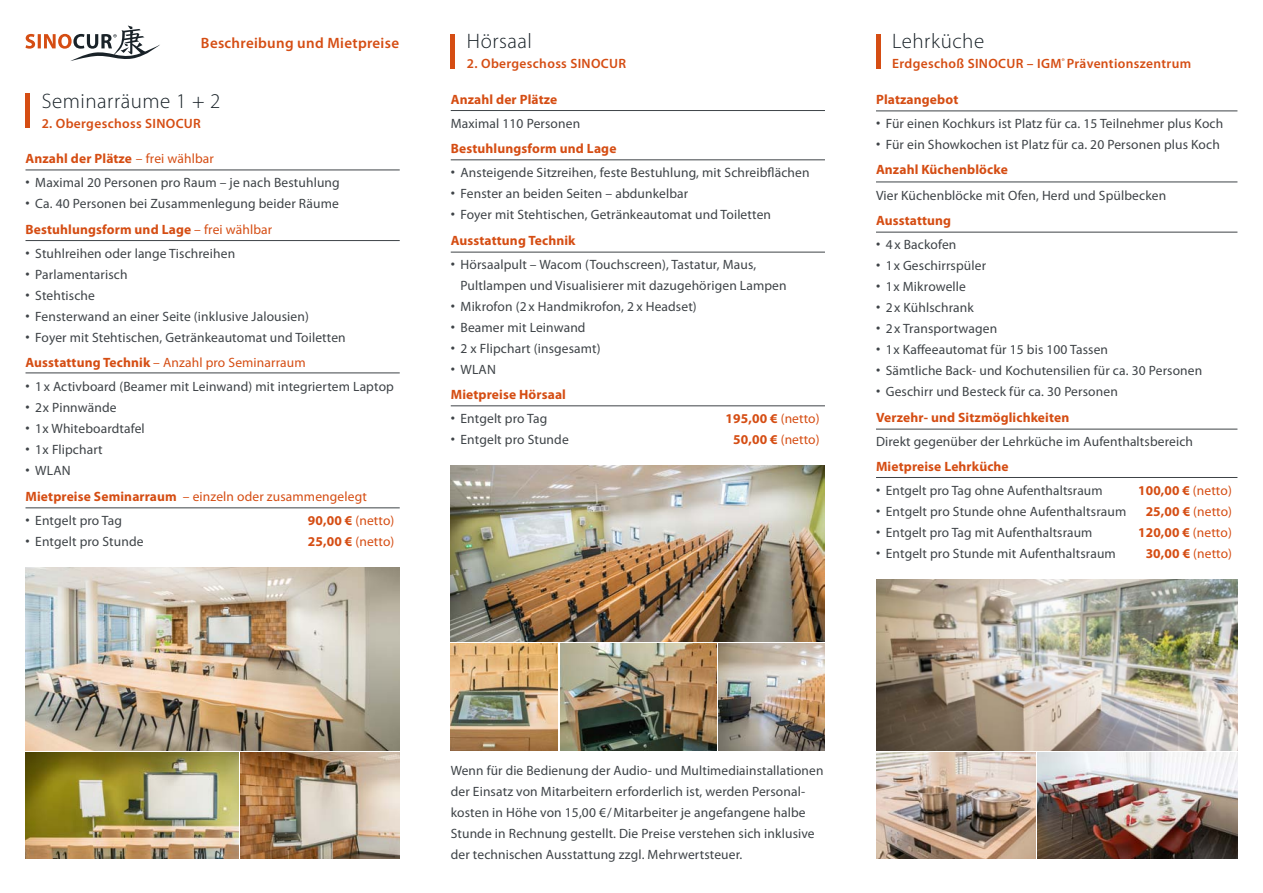
<style>
.page{position:relative;width:1263px;height:893px;background:#fff}
.page>*{position:absolute;margin:0;border:0;box-sizing:border-box;transform-origin:0 0}
.t1{font:300 21px "Myriad Pro";letter-spacing:.025em;color:#192228}
.t2{font:600 15px "Myriad Pro";letter-spacing:.02em;color:#d54d13}
.t3{font:13.5px/25.5px "Myriad Pro";letter-spacing:.01em;color:#3e4347}
.t4{font:700 13.5px/25.5px "Myriad Pro";letter-spacing:.01em;color:#d54d13}
.t5{font:13.5px/25.5px "Myriad Pro";letter-spacing:.01em;color:#d54d13}
.t6{font:600 13.5px "Myriad Pro";letter-spacing:.025em;color:#d54d13}
.s1{font-size:15px}
.s2{font-weight:700;color:#d54d13}
.s3{font-weight:400;font-size:15px;color:#3e4347}
.s4{font-weight:400;color:#3e4347}
.s5{font-weight:400}
.s6{font-weight:700}
.s7{color:#d54d13}
.s8{font-size:15px;color:#3e4347}
.s9{color:#3e4347}
</style>
<div class="page">
<svg style="left:26px;top:26px;width:134px;height:35px"></svg>
<hr style="left:451px;top:34px;width:4px;height:34px;background:#d54d13">
<hr style="left:876px;top:34px;width:4px;height:34px;background:#d54d13">
<hr style="left:26px;top:170px;width:374px;height:1px;background:#3e4347">
<hr style="left:26px;top:240px;width:374px;height:1px;background:#3e4347">
<hr style="left:26px;top:373px;width:374px;height:1px;background:#3e4347">
<hr style="left:26px;top:508px;width:374px;height:1px;background:#3e4347">
<hr style="left:451px;top:110px;width:374px;height:1px;background:#3e4347">
<hr style="left:451px;top:159px;width:374px;height:1px;background:#3e4347">
<hr style="left:451px;top:252px;width:374px;height:1px;background:#3e4347">
<hr style="left:451px;top:405px;width:374px;height:1px;background:#3e4347">
<hr style="left:876px;top:182px;width:361px;height:1px;background:#3e4347">
<hr style="left:876px;top:111px;width:361px;height:1px;background:#3e4347">
<hr style="left:876px;top:232px;width:361px;height:1px;background:#3e4347">
<hr style="left:876px;top:429px;width:361px;height:1px;background:#3e4347">
<hr style="left:876px;top:477px;width:361px;height:1px;background:#3e4347">
<img style="left:26px;top:567px;width:374px;height:183px">
<img style="left:876px;top:579px;width:361px;height:171px">
<img style="left:451px;top:465px;width:374px;height:176px">
<img style="left:560px;top:644px;width:156px;height:106px">
<img style="left:719px;top:644px;width:106px;height:106px">
<img style="left:451px;top:644px;width:106px;height:106px">
<hr style="left:26px;top:94px;width:4px;height:34px;background:#d54d13">
<img style="left:26px;top:753px;width:212px;height:106px">
<img style="left:1037px;top:753px;width:200px;height:106px">
<img style="left:241px;top:753px;width:159px;height:106px">
<img style="left:876px;top:753px;width:159px;height:106px">
<p class="t2" style="left:201px;top:34px;width:200px">Beschreibung und Mietpreise</p>
<h1 class="t1" style="left:467px;top:30px;width:67px">Hörsaal</h1>
<h1 class="t1" style="left:892px;top:30px;width:94px">Lehrküche</h1>
<p class="t6" style="left:467px;top:55px;width:161px">2. Obergeschoss SINOCUR</p>
<h1 class="t1" style="left:42px;top:89px;width:180px">Seminarräume 1 + 2</h1>
<p class="t6" style="left:42px;top:114px;width:161px">2. Obergeschoss SINOCUR</p>
<p class="t6" style="left:892px;top:55px;width:300px">Erdgeschoß SINOCUR – IGM Präventionszentrum</p>
<p class="t4" style="left:451px;top:86px;width:108px">Anzahl der Plätze</p>
<p class="t3" style="left:451px;top:110px;width:131px">Maximal 110 Personen</p>
<p class="t4" style="left:451px;top:135px;width:167px">Bestuhlungsform und Lage</p>
<p class="t3" style="left:451px;top:160px;width:360px"><span class="s1">•</span> Ansteigende Sitzreihen, feste Bestuhlung, mit Schreibflächen</p>
<p class="t3" style="left:451px;top:181px;width:239px"><span class="s1">•</span> Fenster an beiden Seiten – abdunkelbar</p>
<p class="t3" style="left:451px;top:202px;width:322px"><span class="s1">•</span> Foyer mit Stehtischen, Getränkeautomat und Toiletten<br><span class="s2">Ausstattung Technik</span></p>
<p class="t3" style="left:460px;top:253px;width:328px;line-height:21px;text-indent:-10px"><span class="s1">•</span> Hörsaalpult – Wacom (Touchscreen), Tastatur, Maus,<br>Pultlampen und Visualisierer mit dazugehörigen Lampen</p>
<p class="t3" style="left:451px;top:293px;width:247px"><span class="s1">•</span> Mikrofon (2 x Handmikrofon, 2 x Headset)</p>
<p class="t3" style="left:451px;top:314px;width:136px"><span class="s1">•</span> Beamer mit Leinwand</p>
<p class="t3" style="left:451px;top:335px;width:151px"><span class="s1">•</span> 2 x Flipchart (insgesamt)</p>
<p class="t4" style="left:451px;top:356px;width:117px"><span class="s3">•</span> <span class="s4">WLAN<br></span>Mietpreise Hörsaal</p>
<p class="t3" style="left:451px;top:406px;width:98px"><span class="s1">•</span> Entgelt pro Tag</p>
<p class="t4" style="left:725px;top:405px;width:96px">195,00 € <span class="s5">(netto)</span></p>
<p class="t3" style="left:451px;top:427px;width:119px"><span class="s1">•</span> Entgelt pro Stunde</p>
<p class="t5" style="left:733px;top:427px;width:88px"><span class="s6">50,00 €</span> (netto)</p>
<p class="t4" style="left:876px;top:86px;width:84px">Platzangebot</p>
<p class="t3" style="left:876px;top:110px;width:349px"><span class="s1">•</span> Für einen Kochkurs ist Platz für ca. 15 Teilnehmer plus Koch</p>
<p class="t3" style="left:876px;top:131px;width:345px"><span class="s1">•</span> Für ein Showkochen ist Platz für ca. 20 Personen plus Koch<br><span class="s2">Anzahl Küchenblöcke</span></p>
<p class="t3" style="left:876px;top:182px;width:292px">Vier Küchenblöcke mit Ofen, Herd und Spülbecken</p>
<p class="t4" style="left:876px;top:207px;width:77px">Ausstattung</p>
<p class="t3" style="left:876px;top:232px;width:82px"><span class="s1">•</span> 4 x Backofen</p>
<p class="t3" style="left:876px;top:253px;width:112px"><span class="s1">•</span> 1x Geschirrspüler</p>
<p class="t3" style="left:876px;top:274px;width:92px"><span class="s1">•</span> 1x Mikrowelle</p>
<p class="t3" style="left:876px;top:295px;width:99px"><span class="s1">•</span> 2x Kühlschrank</p>
<p class="t3" style="left:876px;top:316px;width:123px"><span class="s1">•</span> 2x Transportwagen</p>
<p class="t3" style="left:876px;top:337px;width:234px"><span class="s1">•</span> 1x Kaffeeautomat für 15 bis 100 Tassen</p>
<p class="t3" style="left:876px;top:358px;width:328px"><span class="s1">•</span> Sämtliche Back- und Kochutensilien für ca. 30 Personen</p>
<p class="t3" style="left:876px;top:379px;width:243px"><span class="s1">•</span> Geschirr und Besteck für ca. 30 Personen<br><span class="s2">Verzehr- und Sitzmöglichkeiten</span></p>
<p class="t3" style="left:876px;top:428px;width:319px">Direkt gegenüber der Lehrküche im Aufenthaltsbereich</p>
<p class="t4" style="left:876px;top:453px;width:134px">Mietpreise Lehrküche</p>
<p class="t3" style="left:876px;top:478px;width:228px"><span class="s1">•</span> Entgelt pro Tag ohne Aufenthaltsraum</p>
<p class="t4" style="left:1138px;top:477px;width:95px">100,00 € <span class="s5">(netto)</span></p>
<p class="t3" style="left:876px;top:499px;width:252px"><span class="s1">•</span> Entgelt pro Stunde ohne Aufenthaltsraum</p>
<p class="t5" style="left:1146px;top:499px;width:88px"><span class="s6">25,00 €</span> (netto)</p>
<p class="t3" style="left:876px;top:520px;width:218px"><span class="s1">•</span> Entgelt pro Tag mit Aufenthaltsraum</p>
<p class="t4" style="left:1138px;top:519px;width:95px">120,00 € <span class="s5">(netto)</span></p>
<p class="t3" style="left:876px;top:541px;width:241px"><span class="s1">•</span> Entgelt pro Stunde mit Aufenthaltsraum</p>
<p class="t5" style="left:1146px;top:541px;width:88px"><span class="s6">30,00 €</span> (netto)</p>
<p class="t4" style="left:26px;top:145px;width:190px">Anzahl der Plätze <span class="s5">– frei wählbar</span></p>
<p class="t3" style="left:26px;top:170px;width:316px"><span class="s1">•</span> Maximal 20 Personen pro Raum – je nach Bestuhlung</p>
<p class="t3" style="left:26px;top:191px;width:315px"><span class="s1">•</span> Ca. 40 Personen bei Zusammenlegung beider Räume<br><span class="s2">Bestuhlungsform und Lage</span> <span class="s7">– frei wählbar</span></p>
<p class="t3" style="left:26px;top:240px;width:211px"><span class="s1">•</span> Stuhlreihen oder lange Tischreihen</p>
<p class="t3" style="left:26px;top:261px;width:104px"><span class="s1">•</span> Parlamentarisch</p>
<p class="t3" style="left:26px;top:282px;width:71px"><span class="s1">•</span> Stehtische</p>
<p class="t3" style="left:26px;top:303px;width:285px"><span class="s1">•</span> Fensterwand an einer Seite (inklusive Jalousien)</p>
<p class="t3" style="left:26px;top:324px;width:322px"><span class="s1">•</span> Foyer mit Stehtischen, Getränkeautomat und Toiletten<br><span class="s2">Ausstattung Technik</span> <span class="s7">– Anzahl pro Seminarraum</span></p>
<p class="t3" style="left:26px;top:374px;width:370px"><span class="s1">•</span> 1x Activboard (Beamer mit Leinwand) mit integriertem Laptop</p>
<p class="t3" style="left:26px;top:395px;width:93px"><span class="s1">•</span> 2x Pinnwände</p>
<p class="t3" style="left:26px;top:416px;width:121px"><span class="s1">•</span> 1x Whiteboardtafel</p>
<p class="t3" style="left:26px;top:437px;width:79px"><span class="s1">•</span> 1x Flipchart</p>
<p class="t5" style="left:26px;top:458px;width:343px"><span class="s8">•</span> <span class="s9">WLAN<br></span><span class="s6">Mietpreise Seminarraum</span> – einzeln oder zusammengelegt</p>
<p class="t3" style="left:26px;top:507px;width:98px"><span class="s1">•</span> Entgelt pro Tag</p>
<p class="t5" style="left:308px;top:507px;width:88px"><span class="s6">90,00 €</span> (netto)</p>
<p class="t3" style="left:26px;top:528px;width:119px"><span class="s1">•</span> Entgelt pro Stunde</p>
<p class="t5" style="left:308px;top:528px;width:88px"><span class="s6">25,00 €</span> (netto)</p>
<p class="t3" style="left:451px;top:760px;width:374px;line-height:21px">Wenn für die Bedienung der Audio- und Multimediainstallationen der Einsatz von Mitarbeitern erforderlich ist, werden Personal&shy;kosten in Höhe von 15,00 €/ Mitarbeiter je angefangene halbe Stunde in Rechnung gestellt. Die Preise verstehen sich inklusive der technischen Ausstattung zzgl. Mehrwertsteuer.</p>
</div>
